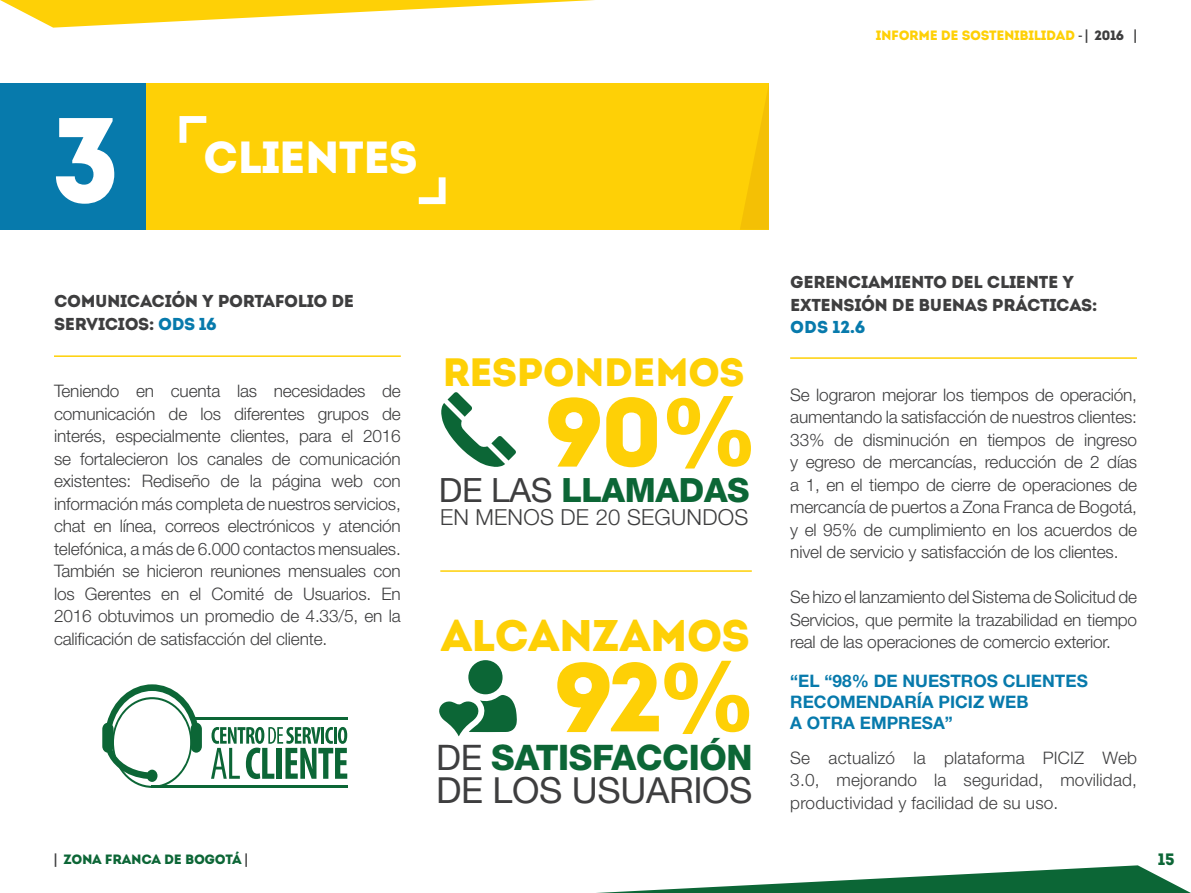
<style>
.page{position:relative;width:1191px;height:893px;background:#fff}
.page>*{position:absolute;margin:0;border:0;box-sizing:border-box;transform-origin:0 0}
.t1{font:120px "Intro";color:#fff}
.t2{font:97.5px "Intro";color:#fed006}
.t3{font:96.6px "Intro";color:#fed006}
.t4{font:45px "Intro";letter-spacing:-.025em;color:#fff}
.t5{font:44.25px "Intro";letter-spacing:-.025em;color:#fed006}
.t6{font:39.6px "Intro";letter-spacing:-.025em;color:#fed006}
.t7{font:36px "Helvetica Neue LT Pro";letter-spacing:-.01em;color:#3e3e3f}
.t8{font:800 35.25px "Helvetica Neue LT Pro";letter-spacing:-.01em;color:#0c6636}
.t9{font:800 33.45px "Helvetica Neue LT Pro";letter-spacing:-.01em;color:#0c6636}
.t10{font:300 22.05px "Helvetica Neue LT Pro";letter-spacing:.01em;color:#3e3e3f}
.t11{font:300 17.25px/22.5px "Helvetica Neue LT Pro";letter-spacing:-.01em;color:#3e3e3f;text-align:justify}
.t12{font:17.25px/22.5px "Intro";letter-spacing:-.025em;color:#3e3e3f}
.t13{font:700 17.25px/21px "Helvetica Neue LT Pro";color:#077aac}
.t14{font:17.25px "Intro";color:#077aac}
.t15{font:16.5px "Intro";color:#0c6636}
.t16{font:13.5px "Intro";letter-spacing:-.025em;color:#fed006}
.t17{font:13.5px "Intro";letter-spacing:-.025em;color:#0c6636}
.s1{color:#077aac}
.s2{font-family:"Helvetica Neue LT Pro";font-weight:800}
.s3{font-weight:400;color:#3e3e3f}
.s4{color:#3e3e3f}
.s5{font-family:"Helvetica Neue LT Pro";font-weight:700;color:#3e3e3f}
</style>
<div class="page">
<svg style="left:0;top:0;width:595px;height:28px"></svg>
<svg style="left:596px;top:865px;width:595px;height:28px"></svg>
<div style="left:0;top:84px;width:769px;height:146px;background:#fed006"></div>
<div style="left:0;top:84px;width:145px;height:146px;background:#077aac"></div>
<svg style="left:179px;top:116px;width:27px;height:27px"></svg>
<svg style="left:419px;top:177px;width:26px;height:27px"></svg>
<svg style="left:740px;top:83px;width:29px;height:146px"></svg>
<hr style="left:54px;top:355px;width:347px;height:2px;background:#fed006">
<hr style="left:440px;top:570px;width:312px;height:2px;background:#fed006">
<hr style="left:790px;top:357px;width:347px;height:2px;background:#fed006">
<svg style="left:441px;top:392px;width:75px;height:75px"></svg>
<div style="left:468px;top:660px;width:34px;height:34px;background:#0c6636;border-radius:50%"></div>
<svg style="left:439px;top:694px;width:78px;height:42px"></svg>
<svg style="left:102px;top:684px;width:100px;height:104px"></svg>
<hr style="left:151px;top:786px;width:196px;height:2px;background:#0c6636">
<hr style="left:192px;top:717px;width:155px;height:2px;background:#0c6636">
<svg style="left:211px;top:727px;width:136px;height:52px"></svg>
<h1 class="t1" style="left:51px;top:88px;width:70px">3</h1>
<h3 class="t4" style="left:203px;top:131px;width:216px">CLIENTES</h3>
<p class="t12" style="left:54px;top:290px;width:302px">COMUNICACIÓN Y PORTAFOLIO DE<br>SERVICIOS: <span class="s1">ODS 16</span></p>
<p class="t11" style="left:54px;top:380px;width:348px">Teniendo en cuenta las necesidades de comunicación de los diferentes grupos de interés, especialmente clientes, para el 2016 se fortalecieron los canales de comunicación existentes: Rediseño de la página web con información más completa de nuestros servicios, chat en línea, correos electrónicos y atención telefónica, a más de 6.000 contactos mensuales.<br>También se hicieron reuniones mensuales con los Gerentes en el Comité de Usuarios. En 2016 obtuvimos un promedio de 4.33/5, en la calificación de satisfacción del cliente.</p>
<h3 class="t6" style="left:442px;top:348px;width:304px">RESPONDEMOS</h3>
<h3 class="t3" style="left:545px;top:374px;width:215px">90<span class="s2">%</span></h3>
<h3 class="t9" style="left:439px;top:470px;width:312px"><span class="s3">DE LAS</span> LLAMADAS</h3>
<p class="t10" style="left:440px;top:503px;width:310px">EN MENOS DE 20 SEGUNDOS</p>
<h3 class="t5" style="left:441px;top:608px;width:311px">ALCANZAMOS</h3>
<h2 class="t2" style="left:554px;top:639px;width:204px">92<span class="s2">%</span></h2>
<h3 class="t8" style="left:436px;top:736px;width:318px"><span class="s3">DE</span> SATISFACCIÓN</h3>
<h3 class="t7" style="left:436px;top:768px;width:318px">DE LOS USUARIOS</h3>
<p class="t16" style="left:876px;top:27px;width:263px">INFORME DE SOSTENIBILIDAD <span class="s4">-</span> <span class="s5">|</span> <span class="s4">2016</span> <span class="s5">|</span></p>
<p class="t12" style="left:790px;top:271px;width:308px">GERENCIAMIENTO DEL CLIENTE Y<br>EXTENSIÓN DE BUENAS PRÁCTICAS:</p>
<p class="t14" style="left:790px;top:317px;width:77px">ODS 12.6</p>
<p class="t11" style="left:790px;top:383px;width:348px">Se lograron mejorar los tiempos de operación, aumentando la satisfacción de nuestros clientes:<br>33% de disminución en tiempos de ingreso y egreso de mercancías, reducción de 2 días a 1, en el tiempo de cierre de operaciones de mercancía de puertos a Zona Franca de Bogotá, y el 95% de cumplimiento en los acuerdos de nivel de servicio y satisfacción de los clientes.</p>
<p class="t11" style="left:790px;top:585px;width:348px">Se hizo el lanzamiento del Sistema de Solicitud de Servicios, que permite la trazabilidad en tiempo real de las operaciones de comercio exterior.</p>
<p class="t13" style="left:790px;top:670px;width:299px">“EL “98% DE NUESTROS CLIENTES<br>RECOMENDARÍA PICIZ WEB<br>A OTRA EMPRESA”</p>
<p class="t11" style="left:790px;top:746px;width:348px">Se actualizó la plataforma PICIZ Web 3.0, mejorando la seguridad, movilidad, productividad y facilidad de su uso.</p>
<p class="t17" style="left:54px;top:851px;width:195px"><span class="s5">|</span> ZONA FRANCA DE BOGOTÁ <span class="s5">|</span></p>
<p class="t15" style="left:1158px;top:850px;width:18px">15</p>
</div>
